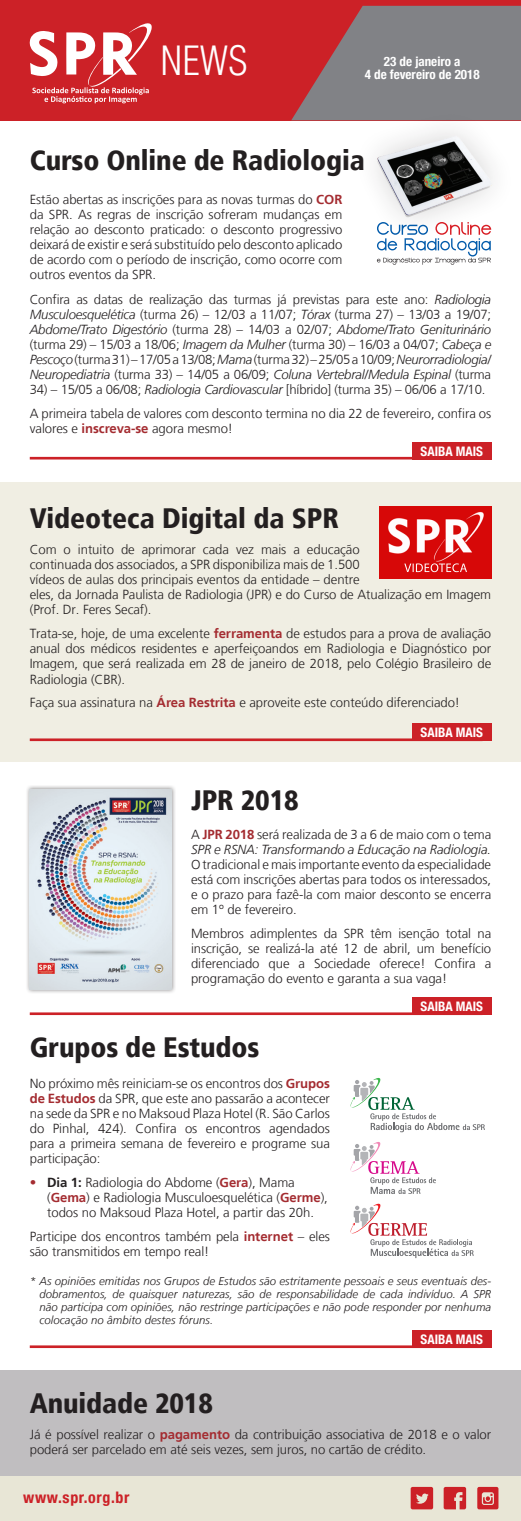
<style>
.page{position:relative;width:521px;height:1521px;background:#fff}
.page>*{position:absolute;margin:0;border:0;box-sizing:border-box;transform-origin:0 0}
.t1{font:300 condensed 39.29px "Helvetica";color:#fff}
.t2{font:900 condensed 28px "Frutiger LT";letter-spacing:-.005em;color:#231f20}
.t3{font:700 condensed 15.92px "Helvetica Neue";letter-spacing:.04em;color:#cc2127}
.Textos{font:300 13.12px/15px "Frutiger LT";letter-spacing:-.005em;color:#231f20;text-align:justify}
.t4{font:700 condensed 13.12px "Helvetica Neue";color:#fff}
.t5{font:700 condensed 13.04px/13px "Helvetica Neue";color:#fff;text-align:center}
.Textos-2{font:italic 300 11.38px/13.1px "Frutiger LT";letter-spacing:.005em;color:#231f20;text-align:justify}
.s1{font-weight:700;color:#a42c31}
.s2{font-style:italic}
.s3{color:#a42c31}
.s4{font-weight:700}
</style>
<div class="page">
<svg style="left:350px;top:1077px;width:135px;height:55px"></svg>
<svg style="left:350px;top:1142px;width:86px;height:52px"></svg>
<svg style="left:350px;top:1203px;width:124px;height:55px"></svg>
<div style="left:0;top:482px;width:521px;height:279px;background:#f0eee3"></div>
<div style="left:0;top:1370px;width:521px;height:106px;background:#c0bec0"></div>
<hr style="left:30px;top:1345px;width:452px;height:3px;background:#cc2127">
<div style="left:412px;top:1330px;width:79px;height:18px;background:#cc2127"></div>
<hr style="left:30px;top:1012px;width:452px;height:3px;background:#cc2127">
<div style="left:412px;top:997px;width:79px;height:18px;background:#cc2127"></div>
<hr style="left:30px;top:738px;width:452px;height:3px;background:#cc2127">
<div style="left:412px;top:723px;width:79px;height:18px;background:#cc2127"></div>
<hr style="left:30px;top:457px;width:452px;height:2px;background:#cc2127">
<div style="left:412px;top:442px;width:79px;height:17px;background:#cc2127"></div>
<div style="left:0;top:0;width:521px;height:120px;background:#cc2127"></div>
<svg style="left:291px;top:6px;width:230px;height:114px"></svg>
<svg style="left:30px;top:23px;width:122px;height:80px"></svg>
<div style="left:0;top:1476px;width:521px;height:44px;background:#e8e6d6"></div>
<svg style="left:477px;top:1486px;width:21px;height:23px"></svg>
<svg style="left:411px;top:1486px;width:22px;height:23px"></svg>
<svg style="left:444px;top:1486px;width:22px;height:23px"></svg>
<div style="left:351px;top:108px;width:167px;height:134px;background:#231f20;opacity:.2"></div>
<img style="left:375px;top:132px;width:120px;height:87px">
<svg style="left:376px;top:159px;width:115px;height:106px"></svg>
<div style="left:25px;top:784px;width:151px;height:210px;background:#231f20;opacity:.5"></div>
<img style="left:30px;top:789px;width:142px;height:200px">
<img style="left:379px;top:506px;width:112px;height:72px">
<p class="t1" style="left:160px;top:37px;width:89px">NEWS</p>
<p class="t5" style="left:365px;top:54px;width:117px">23 de janeiro a<br>4 de fevereiro de 2018</p>
<p class="t2" style="left:30px;top:143px;width:336px">Curso Online de Radiologia</p>
<p class="Textos" style="left:30px;top:192px;width:314px">Estão abertas as inscrições para as novas turmas do <span class="s1">COR </span>da SPR. As regras de inscrição sofreram mudanças em relação ao desconto praticado: o desconto progressivo deixará de existir e será substituído pelo desconto aplicado de acordo com o período de inscrição, como ocorre com outros eventos da SPR.</p>
<p class="Textos" style="left:30px;top:292px;width:463px">Confira as datas de realização das turmas já previstas para este ano: <span class="s2">Radiologia Musculoesquelética</span> (turma 26) – 12/03 a 11/07; <span class="s2">Tórax</span> (turma 27) – 13/03 a 19/07; <span class="s2">Abdome/Trato Digestório</span> (turma 28) – 14/03 a 02/07; <span class="s2">Abdome/Trato Geniturinário </span>(turma 29) – 15/03 a 18/06; <span class="s2">Imagem da Mulher</span> (turma 30) – 16/03 a 04/07; <span class="s2">Cabeça e Pescoço</span> (turma 31) – 17/05 a 13/08; <span class="s2">Mama</span> (turma 32) – 25/05 a 10/09; <span class="s2">Neurorradiologia/ Neuropediatria</span> (turma 33) – 14/05 a 06/09; <span class="s2">Coluna Vertebral/Medula Espinal</span> (turma</p>
<p class="Textos" style="left:30px;top:382px;width:457px">34) – 15/05 a 06/08; <span class="s2">Radiologia Cardiovascular</span> [híbrido] (turma 35) – 06/06 a 17/10.</p>
<p class="Textos" style="left:30px;top:406px;width:463px">A primeira tabela de valores com desconto termina no dia 22 de fevereiro, confira os valores e <span class="s1">inscreva-se</span> agora mesmo!</p>
<p class="t4" style="left:421px;top:440px;width:64px">SAIBA MAIS</p>
<p class="t2" style="left:30px;top:502px;width:311px">Videoteca Digital da SPR</p>
<p class="Textos" style="left:30px;top:542px;width:463px;text-align:left">Com o intuito de aprimorar cada vez mais a educação<br>continuada dos associados, a SPR disponibiliza mais de 1.500<br>vídeos de aulas dos principais eventos da entidade – dentre<br>eles, da Jornada Paulista de Radiologia (JPR) e do Curso de Atualização em Imagem (Prof. Dr. Feres Secaf).</p>
<p class="Textos" style="left:30px;top:626px;width:463px">Trata-se, hoje, de uma excelente <span class="s1">ferramenta</span> de estudos para a prova de avaliação anual dos médicos residentes e aperfeiçoandos em Radiologia e Diagnóstico por Imagem, que será realizada em 28 de janeiro de 2018, pelo Colégio Brasileiro de Radiologia (CBR).</p>
<p class="Textos" style="left:30px;top:695px;width:432px">Faça sua assinatura na <span class="s1">Área Restrita</span> e aproveite este conteúdo diferenciado!</p>
<p class="t2" style="left:191px;top:783px;width:109px">JPR 2018</p>
<p class="t4" style="left:421px;top:721px;width:64px">SAIBA MAIS</p>
<p class="Textos" style="left:191px;top:826px;width:302px">A <span class="s1">JPR 2018</span> será realizada de 3 a 6 de maio com o tema <span class="s2">SPR e RSNA: Transformando a Educação na Radiologia.<br></span>O tradicional e mais importante evento da especialidade está com inscrições abertas para todos os interessados, e o prazo para fazê-la com maior desconto se encerra em 1º de fevereiro.</p>
<p class="Textos" style="left:191px;top:926px;width:302px">Membros adimplentes da SPR têm isenção total na inscrição, se realizá-la até 12 de abril, um benefício diferenciado que a Sociedade oferece! Confira a programação do evento e garanta a sua vaga!</p>
<p class="t2" style="left:30px;top:1031px;width:231px">Grupos de Estudos</p>
<p class="Textos" style="left:30px;top:1075px;width:302px">No próximo mês reiniciam-se os encontros dos <span class="s1">Grupos de Estudos</span> da SPR, que este ano passarão a acontecer na sede da SPR e no Maksoud Plaza Hotel (R. São Carlos do Pinhal, 424). Confira os encontros agendados para a primeira semana de fevereiro e programe sua participação:</p>
<p class="Textos" style="left:47px;top:1175px;width:282px;text-align:left;text-indent:-17px"><span class="s3">•</span> <span class="s4">Dia 1:</span> Radiologia do Abdome (<span class="s1">Gera</span>), Mama (<span class="s1">Gema</span>) e Radiologia Musculoesquelética (<span class="s1">Germe</span>), todos no Maksoud Plaza Hotel, a partir das 20h.</p>
<p class="Textos" style="left:30px;top:1229px;width:302px">Participe dos encontros também pela <span class="s1">internet</span> – eles são transmitidos em tempo real!</p>
<p class="t4" style="left:421px;top:995px;width:64px">SAIBA MAIS</p>
<p class="Textos-2" style="left:39px;top:1274px;width:453px;text-indent:-10px">* As opiniões emitidas nos Grupos de Estudos são estritamente pessoais e seus eventuais des&shy;dobramentos, de quaisquer naturezas, são de responsabilidade de cada indivíduo. A SPR não participa com opiniões, não restringe participações e não pode responder por nenhuma colocação no âmbito destes fóruns.</p>
<p class="t4" style="left:421px;top:1328px;width:64px">SAIBA MAIS</p>
<p class="t2" style="left:30px;top:1386px;width:185px">Anuidade 2018</p>
<p class="Textos" style="left:30px;top:1426px;width:463px">Já é possível realizar o <span class="s1">pagamento</span> da contribuição associativa de 2018 e o valor poderá ser parcelado em até seis vezes, sem juros, no cartão de crédito.</p>
<p class="t3" style="left:23px;top:1483px;width:108px">www.spr.org.br</p>
</div>
